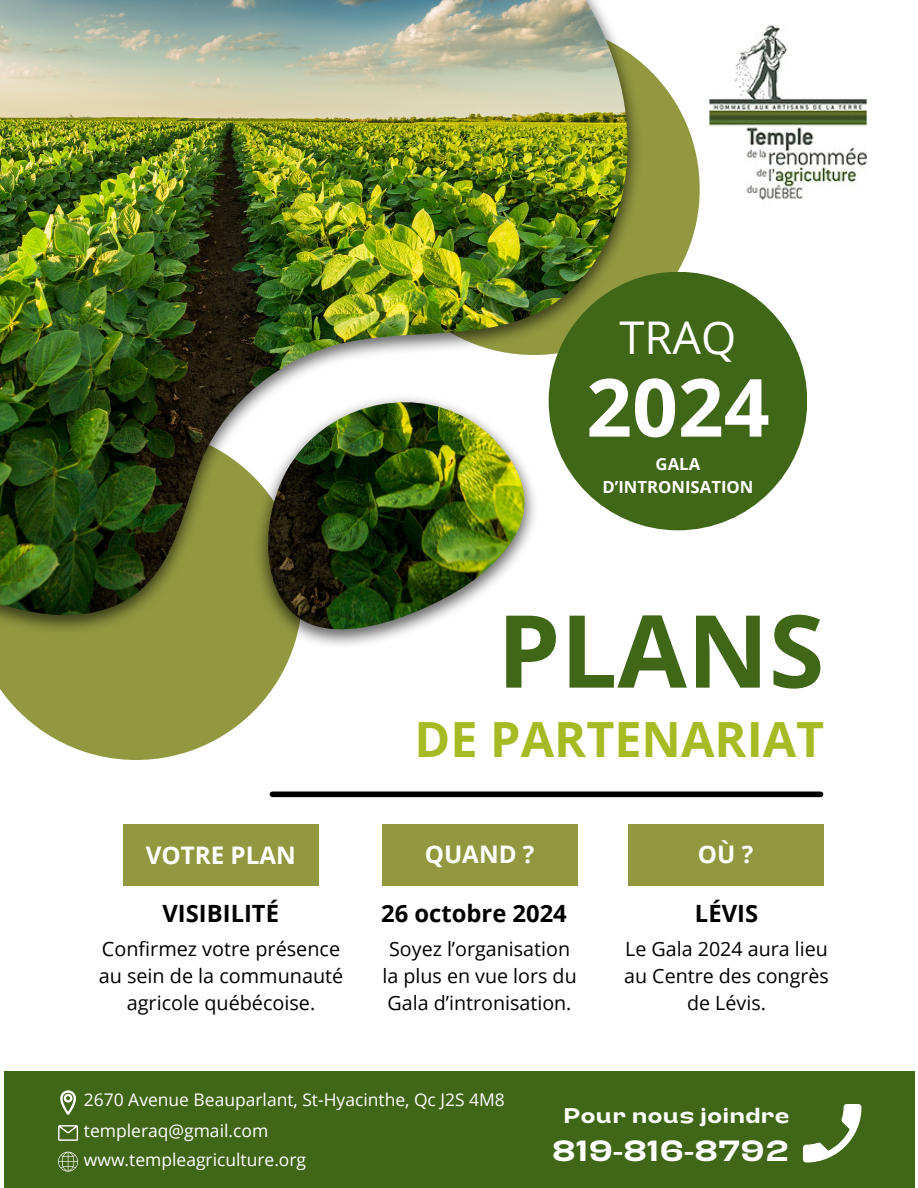
<style>
.page{position:relative;width:918px;height:1188px;background:#fff}
.page>*{position:absolute;margin:0;border:0;box-sizing:border-box;transform-origin:0 0}
.t1{font:700 100.8px "Open Sans";color:#406617}
.t2{font:700 80.4px "Open Sans";color:#fff}
.t3{font:700 48.6px "Open Sans";color:#a6bb23}
.t4{font:45.15px "Open Sans";color:#fff}
.t5{font:700 expanded 28.95px "Lazord";color:#fff}
.t6{font:700 24.3px "Open Sans";color:#fff}
.t7{font:700 23.85px "Open Sans";color:#000}
.t8{font:700 expanded 21.15px "Lazord";color:#fff}
.t9{font:19.8px/27px "Open Sans";color:#000;text-align:center}
.t10{font:19.65px/27px "Open Sans";color:#000;text-align:center}
.t11{font:17.4px "Open Sans";color:#fff}
.t12{font:700 16.8px/22.5px "Open Sans";color:#fff;text-align:center}
</style>
<div class="page">
<svg style="left:0;top:648px;width:293px;height:112px;fill:#919840"></svg>
<div style="left:368px;top:23px;width:332px;height:332px;background:#919840;border-radius:50%"></div>
<img style="left:0;top:52px;width:642px;height:596px">
<img style="left:0;top:0;width:628px;height:630px">
<div style="left:549px;top:272px;width:258px;height:258px;background:#406617;border-radius:50%"></div>
<div style="left:272px;top:792px;width:549px;height:5px;background:#000"></div>
<div style="left:123px;top:825px;width:196px;height:61px;background:#919840"></div>
<div style="left:382px;top:825px;width:195px;height:61px;background:#919840"></div>
<div style="left:628px;top:825px;width:195px;height:61px;background:#919840"></div>
<div style="left:4px;top:1071px;width:910px;height:117px;background:#406617"></div>
<svg style="left:803px;top:1104px;width:58px;height:59px"></svg>
<svg style="left:58px;top:1125px;width:21px;height:16px"></svg>
<svg style="left:58px;top:1151px;width:20px;height:21px"></svg>
<svg style="left:60px;top:1090px;width:16px;height:25px"></svg>
<img style="left:710px;top:25px;width:158px;height:175px">
<h4 class="t4" style="left:620px;top:306px;width:118px">TRAQ</h4>
<p class="t2" style="left:586px;top:351px;width:185px">2024</p>
<h2 class="t12" style="left:602px;top:452px;width:153px">GALA<br>D’INTRONISATION</h2>
<h1 class="t1" style="left:497px;top:580px;width:329px">PLANS</h1>
<h3 class="t3" style="left:415px;top:705px;width:411px">DE PARTENARIAT</h3>
<h6 class="t6" style="left:146px;top:838px;width:152px">VOTRE PLAN</h6>
<h6 class="t6" style="left:425px;top:837px;width:111px">QUAND ?</h6>
<p class="t6" style="left:698px;top:837px;width:57px">OÙ ?</p>
<p class="t7" style="left:163px;top:897px;width:118px">VISIBILITÉ</p>
<p class="t7" style="left:381px;top:897px;width:187px">26 octobre 2024</p>
<p class="t7" style="left:695px;top:897px;width:65px">LÉVIS</p>
<p class="t9" style="left:99px;top:935px;width:246px">Confirmez votre présence au sein de la communauté agricole québécoise.</p>
<h6 class="t10" style="left:382px;top:935px;width:196px">Soyez l’organisation la plus en vue lors du<br>Gala d’intronisation.</h6>
<p class="t10" style="left:624px;top:935px;width:206px">Le Gala 2024 aura lieu au Centre des congrès de Lévis.</p>
<p class="t11" style="left:84px;top:1087px;width:422px">2670 Avenue Beauparlant, St-Hyacinthe, Qc J2S 4M8</p>
<p class="t11" style="left:84px;top:1119px;width:186px">templeraq@gmail.com</p>
<p class="t11" style="left:84px;top:1147px;width:224px">www.templeagriculture.org</p>
<h6 class="t8" style="left:563px;top:1105px;width:228px">Pour nous joindre</h6>
<h6 class="t5" style="left:552px;top:1137px;width:239px">819-816-8792</h6>
</div>
